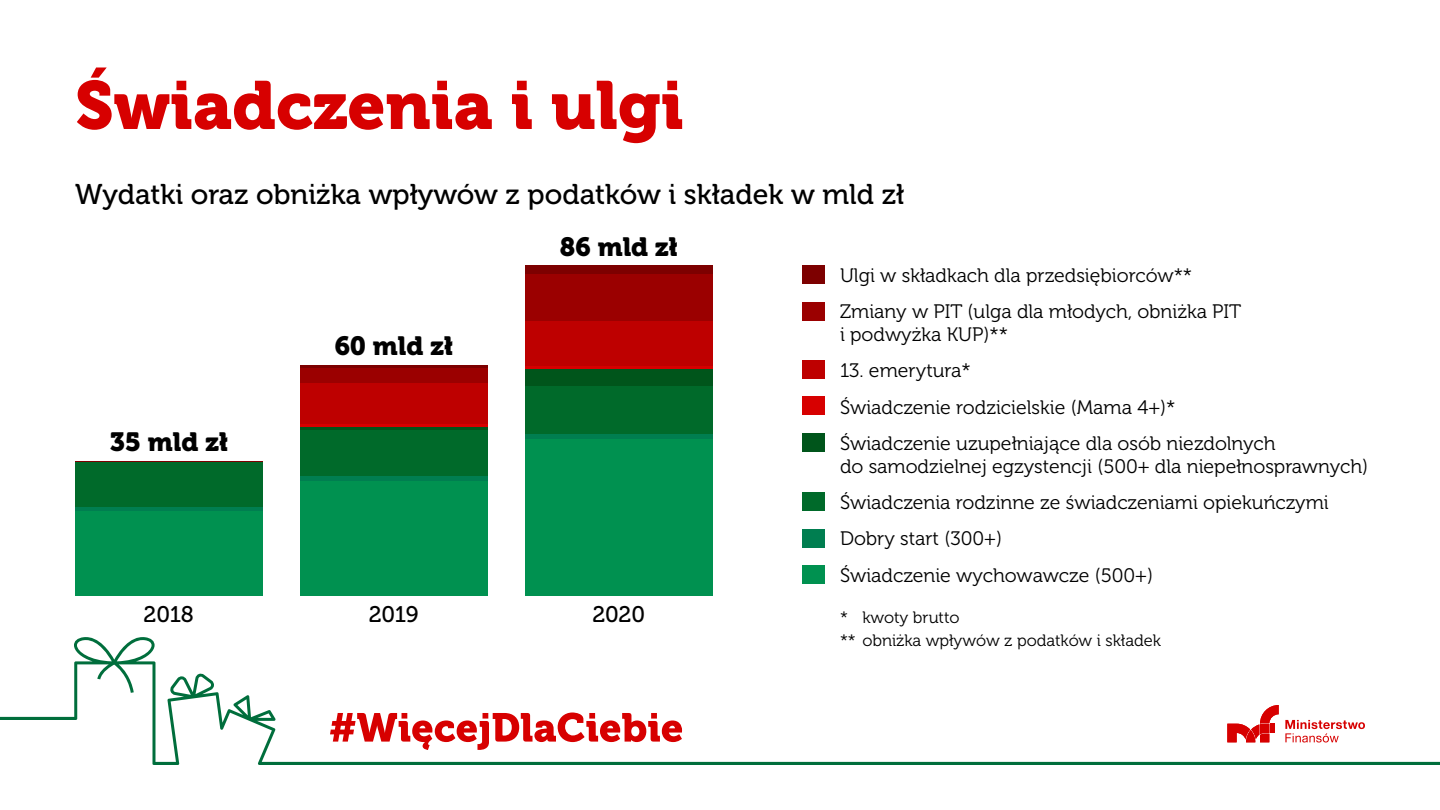
<style>
.page{position:relative;width:1440px;height:810px;background:#fff}
.page>*{position:absolute;margin:0;border:0;box-sizing:border-box;transform-origin:0 0}
.t1{font:67.5px "Museo 900";color:#d70000}
.t2{font:28.5px "Museo 500";color:#000}
.t3{font:26.25px "Museo 900";color:#000}
.t4{font:22.5px "Museo 500";letter-spacing:-.005em;color:#000}
.t5{font:19.5px/36.6px "Museo 300";color:#000}
.t6{font:16.5px/22.5px "Museo 300";color:#000}
</style>
<div class="page">
<div style="left:525px;top:438px;width:187px;height:158px;background:#009150"></div>
<hr style="left:525px;top:434px;width:187px;height:4px;background:#007e50">
<div style="left:525px;top:386px;width:187px;height:48px;background:#006a2a"></div>
<div style="left:525px;top:369px;width:187px;height:17px;background:#00551b"></div>
<svg style="left:525px;top:365px;width:187px;height:4px"></svg>
<div style="left:525px;top:321px;width:187px;height:44px;background:#be0000"></div>
<div style="left:525px;top:274px;width:187px;height:47px;background:#9b0000"></div>
<div style="left:525px;top:266px;width:187px;height:8px;background:#7d0000"></div>
<div style="left:300px;top:481px;width:188px;height:115px;background:#009150"></div>
<div style="left:300px;top:475px;width:188px;height:6px;background:#007e50"></div>
<div style="left:300px;top:430px;width:188px;height:45px;background:#006a2a"></div>
<hr style="left:300px;top:427px;width:188px;height:3px;background:#00551b">
<svg style="left:300px;top:423px;width:188px;height:4px"></svg>
<div style="left:300px;top:382px;width:188px;height:41px;background:#be0000"></div>
<div style="left:300px;top:368px;width:188px;height:14px;background:#9b0000"></div>
<hr style="left:300px;top:365px;width:188px;height:3px;background:#7d0000">
<div style="left:75px;top:511px;width:187px;height:85px;background:#009150"></div>
<div style="left:75px;top:506px;width:187px;height:5px;background:#007e50"></div>
<div style="left:75px;top:462px;width:187px;height:44px;background:#006a2a"></div>
<hr style="left:75px;top:461px;width:187px;height:1px;background:#7d0000">
<svg style="left:0;top:637px;width:1440px;height:128px"></svg>
<svg style="left:1285px;top:720px;width:80px;height:23px"></svg>
<svg style="left:1227px;top:705px;width:52px;height:37px"></svg>
<div style="left:802px;top:266px;width:23px;height:18px;background:#7d0000"></div>
<div style="left:802px;top:302px;width:23px;height:18px;background:#9b0000"></div>
<div style="left:802px;top:360px;width:23px;height:19px;background:#be0000"></div>
<div style="left:802px;top:397px;width:23px;height:18px;background:#d70000"></div>
<div style="left:802px;top:433px;width:23px;height:19px;background:#00551b"></div>
<div style="left:802px;top:492px;width:23px;height:19px;background:#006a2a"></div>
<div style="left:802px;top:529px;width:23px;height:19px;background:#007e50"></div>
<div style="left:802px;top:565px;width:23px;height:19px;background:#009150"></div>
<h1 class="t1" style="left:75px;top:67px;width:610px">Świadczenia i ulgi</h1>
<h2 class="t2" style="left:75px;top:179px;width:831px">Wydatki oraz obniżka wpływów z podatków i składek w mld zł</h2>
<h3 class="t3" style="left:110px;top:427px;width:120px">35 mld zł</h3>
<h3 class="t3" style="left:335px;top:331px;width:120px">60 mld zł</h3>
<h3 class="t3" style="left:560px;top:231px;width:119px">86 mld zł</h3>
<p class="t4" style="left:144px;top:602px;width:52px">2018</p>
<p class="t4" style="left:369px;top:602px;width:51px">2019</p>
<p class="t4" style="left:592px;top:602px;width:54px">2020</p>
<p class="t5" style="left:840px;top:258px;width:403px;line-height:36.2px">Ulgi w składkach dla przedsiębiorców**<br>Zmiany w PIT (ulga dla młodych, obniżka PIT</p>
<p class="t5" style="left:840px;top:316px;width:170px">i podwyżka KUP)**</p>
<p class="t5" style="left:840px;top:352px;width:437px">13. emerytura*<br>Świadczenie rodzicielskie (Mama 4+)*<br>Świadczenie uzupełniające dla osób niezdolnych</p>
<p class="t5" style="left:840px;top:448px;width:530px">do samodzielnej egzystencji (500+ dla niepełnosprawnych)<br>Świadczenia rodzinne ze świadczeniami opiekuńczymi</p>
<p class="t5" style="left:840px;top:521px;width:164px">Dobry start (300+)</p>
<p class="t5" style="left:840px;top:557px;width:315px">Świadczenie wychowawcze (500+)</p>
<p class="t6" style="left:840px;top:607px;width:323px">* kwoty brutto<br>** obniżka wpływów z podatków i składek</p>
</div>
